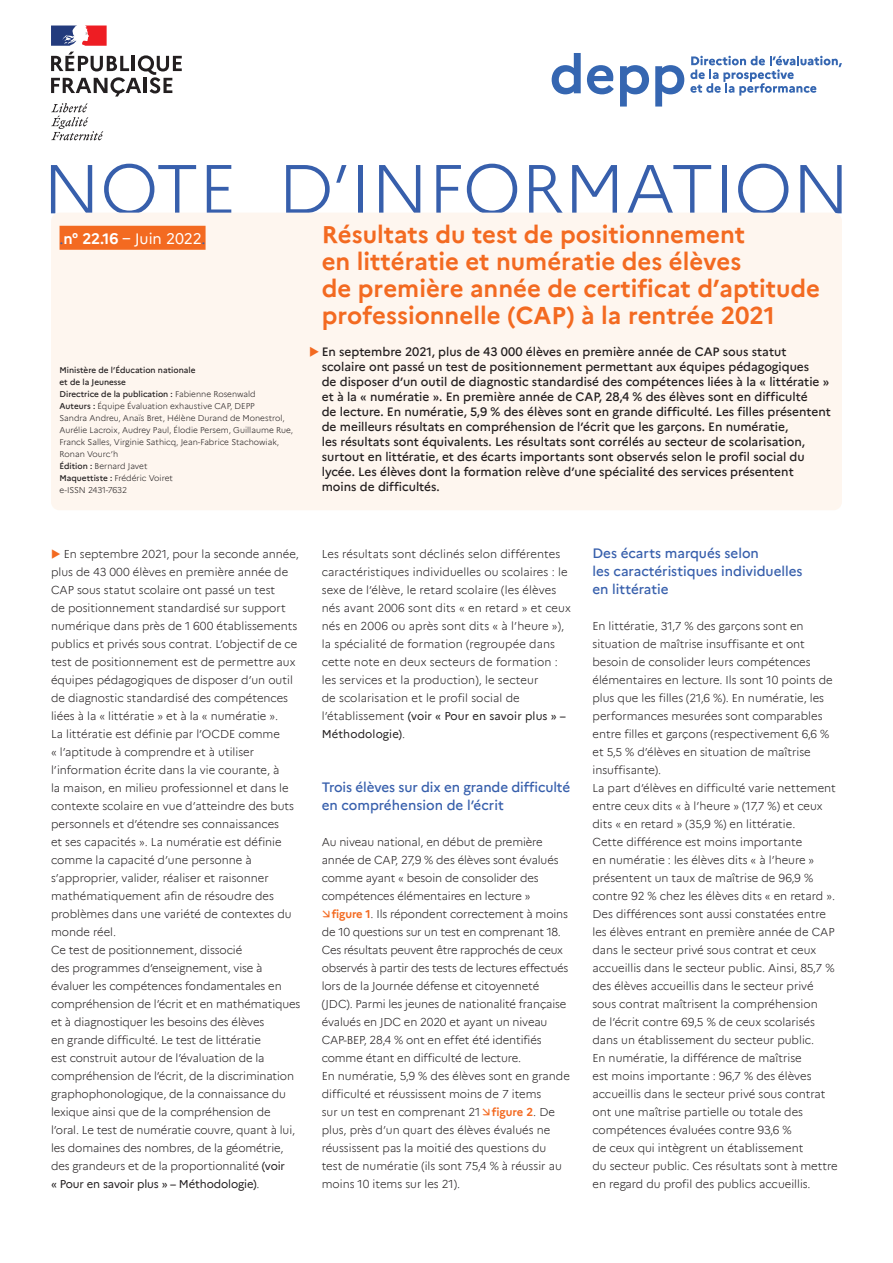
<style>
.page{position:relative;width:893px;height:1263px;background:#fff}
.page>*{position:absolute;margin:0;border:0;box-sizing:border-box;transform-origin:0 0}
.t1{font:300 69px "Marianne";color:#375fac}
.Titre{font:700 24px/27px "Marianne";color:#f36a21}
.t2{font:15px "Marianne";color:#fff}
.Intertitre{font:500 13.5px/18px "Marianne";color:#375fac}
.t3{font:500 12px/15px "Marianne";color:#231f20}
.Texte_courant{font:300 11.25px/18px "Marianne";color:#231f20}
.Texte_courant-2{font:300 11.25px "Marianne";letter-spacing:-.02em;color:#231f20}
.t4{font:300 8.25px/12px "Marianne";color:#231f20}
.s1{color:#375fac}
.s2{font-weight:700}
.s3{font-weight:500}
.s4{font-weight:400}
.s5{font-weight:700;color:#f36a21}
</style>
<div class="page">
<div style="left:51px;top:213px;width:791px;height:297px;background:#fef6ef;border-radius:9px"></div>
<div style="left:60px;top:226px;width:146px;height:24px;background:#f36a21"></div>
<svg style="left:51px;top:52px;width:131px;height:45px"></svg>
<svg style="left:51px;top:103px;width:52px;height:37px"></svg>
<svg style="left:51px;top:26px;width:56px;height:20px"></svg>
<svg style="left:552px;top:53px;width:29px;height:41px"></svg>
<svg style="left:587px;top:65px;width:27px;height:29px"></svg>
<svg style="left:620px;top:65px;width:29px;height:42px"></svg>
<svg style="left:655px;top:65px;width:29px;height:42px"></svg>
<svg style="left:690px;top:56px;width:152px;height:40px"></svg>
<h1 class="t1" style="left:43px;top:136px;width:808px">NOTE D’INFORMATION</h1>
<h3 class="t2" style="left:60px;top:227px;width:148px"><span class="s1">.</span><span class="s2">n° 22.16</span> – Juin 2022<span class="s1">.</span></h3>
<p class="Titre" style="left:322px;top:219px;width:500px">Résultats du test de positionnement<br>en littératie et numératie des élèves<br>de première année de certificat d’aptitude professionnelle (CAP) à la rentrée 2021</p>
<p class="t3" style="left:322px;top:344px;width:511px">En septembre 2021, plus de 43 000 élèves en première année de CAP sous statut scolaire ont passé un test de positionnement permettant aux équipes pédagogiques<br>de disposer d’un outil de diagnostic standardisé des compétences liées à la « littératie » et à la « numératie ». En première année de CAP, 28,4 % des élèves sont en difficulté<br>de lecture. En numératie, 5,9 % des élèves sont en grande difficulté. Les filles présentent de meilleurs résultats en compréhension de l’écrit que les garçons. En numératie,<br>les résultats sont équivalents. Les résultats sont corrélés au secteur de scolarisation, surtout en littératie, et des écarts importants sont observés selon le profil social du lycée. Les élèves dont la formation relève d’une spécialité des services présentent moins de difficultés.</p>
<p class="t4" style="left:60px;top:364px;width:235px"><span class="s3">Ministère de l’Éducation nationale<br>et de la Jeunesse<br>Directrice de la publication :</span> Fabienne Rosenwald<br><span class="s3">Auteurs :</span> Équipe Évaluation exhaustive CAP, DEPP<br>Sandra Andreu, Anaïs Bret, Hélène Durand de Monestrol, Aurélie Lacroix, Audrey Paul, Élodie Persem, Guillaume Rue, Franck Salles, Virginie Sathicq, Jean-Fabrice Stachowiak, Ronan Vourc’h<br><span class="s3">Édition :</span> Bernard Javet<br><span class="s3">Maquettiste :</span> Frédéric Voiret<br>e-ISSN 2431-7632</p>
<p class="Texte_courant" style="left:51px;top:544px;width:249px;text-indent:13px">En septembre 2021, pour la seconde année, plus de 43 000 élèves en première année de CAP sous statut scolaire ont passé un test<br>de positionnement standardisé sur support numérique dans près de 1 600 établissements publics et privés sous contrat. L’objectif de ce test de positionnement est de permettre aux équipes pédagogiques de disposer d’un outil de diagnostic standardisé des compétences liées à la « littératie » et à la « numératie ».</p>
<p class="Texte_courant" style="left:51px;top:724px;width:245px">La littératie est définie par l’OCDE comme<br>« l’aptitude à comprendre et à utiliser l’information écrite dans la vie courante, à<br>la maison, en milieu professionnel et dans le contexte scolaire en vue d’atteindre des buts personnels et d’étendre ses connaissances<br>et ses capacités ». La numératie est définie comme la capacité d’une personne à s’approprier, valider, réaliser et raisonner mathématiquement afin de résoudre des problèmes dans une variété de contextes du monde réel.</p>
<p class="Texte_courant" style="left:51px;top:940px;width:251px">Ce test de positionnement, dissocié<br>des programmes d’enseignement, vise à évaluer les compétences fondamentales en compréhension de l’écrit et en mathématiques et à diagnostiquer les besoins des élèves<br>en grande difficulté. Le test de littératie<br>est construit autour de l’évaluation de la compréhension de l’écrit, de la discrimination graphophonologique, de la connaissance du lexique ainsi que de la compréhension de l’oral. Le test de numératie couvre, quant à lui, les domaines des nombres, de la géométrie, des grandeurs et de la proportionnalité <span class="s4">(voir<br>« Pour en savoir plus » – Méthodologie)</span>.</p>
<p class="Texte_courant" style="left:322px;top:544px;width:251px">Les résultats sont déclinés selon différentes caractéristiques individuelles ou scolaires : le sexe de l’élève, le retard scolaire (les élèves nés avant 2006 sont dits « en retard » et ceux nés en 2006 ou après sont dits « à l’heure »), la spécialité de formation (regroupée dans cette note en deux secteurs de formation : les services et la production), le secteur<br>de scolarisation et le profil social de l’établissement <span class="s4">(voir « Pour en savoir plus » – Méthodologie)</span>.</p>
<p class="Intertitre" style="left:322px;top:777px;width:250px">Trois élèves sur dix en grande difficulté en compréhension de l’écrit</p>
<p class="Texte_courant" style="left:322px;top:832px;width:222px">Au niveau national, en début de première</p>
<p class="Texte_courant" style="left:322px;top:850px;width:238px">année de CAP, 27,9 % des élèves sont évalués</p>
<p class="Texte_courant" style="left:322px;top:868px;width:219px">comme ayant « besoin de consolider des</p>
<p class="Texte_courant" style="left:322px;top:886px;width:210px">compétences élémentaires en lecture »</p>
<p class="Texte_courant" style="left:332px;top:904px;width:238px"><span class="s5">figure 1</span>. Ils répondent correctement à moins</p>
<p class="Texte_courant-2" style="left:322px;top:923px;width:241px">de 10 questions sur un test en comprenant 18.</p>
<p class="Texte_courant-2" style="left:322px;top:941px;width:243px">Ces résultats peuvent être rapprochés de ceux</p>
<p class="Texte_courant-2" style="left:322px;top:959px;width:248px">observés à partir des tests de lectures effectués</p>
<p class="Texte_courant" style="left:322px;top:976px;width:219px">lors de la Journée défense et citoyenneté</p>
<p class="Texte_courant" style="left:322px;top:994px;width:246px">(JDC). Parmi les jeunes de nationalité française</p>
<p class="Texte_courant" style="left:322px;top:1012px;width:227px">évalués en JDC en 2020 et ayant un niveau</p>
<p class="Texte_courant" style="left:322px;top:1030px;width:221px">CAP-BEP, 28,4 % ont en effet été identifiés</p>
<p class="Texte_courant" style="left:322px;top:1048px;width:201px">comme étant en difficulté de lecture.</p>
<p class="Texte_courant" style="left:322px;top:1066px;width:250px">En numératie, 5,9 % des élèves sont en grande difficulté et réussissent moins de 7 items<br>sur un test en comprenant 21 <span class="s5">figure 2</span>. De plus, près d’un quart des élèves évalués ne réussissent pas la moitié des questions du<br>test de numératie (ils sont 75,4 % à réussir au moins 10 items sur les 21).</p>
<p class="Intertitre" style="left:592px;top:543px;width:212px">Des écarts marqués selon<br>les caractéristiques individuelles en littératie</p>
<p class="Texte_courant" style="left:592px;top:616px;width:242px">En littératie, 31,7 % des garçons sont en situation de maîtrise insuffisante et ont besoin de consolider leurs compétences élémentaires en lecture. Ils sont 10 points de plus que les filles (21,6 %). En numératie, les performances mesurées sont comparables entre filles et garçons (respectivement 6,6 % et 5,5 % d’élèves en situation de maîtrise insuffisante).</p>
<p class="Texte_courant" style="left:592px;top:778px;width:245px">La part d’élèves en difficulté varie nettement entre ceux dits « à l’heure » (17,7 %) et ceux dits « en retard » (35,9 %) en littératie.<br>Cette différence est moins importante<br>en numératie : les élèves dits « à l’heure » présentent un taux de maîtrise de 96,9 % contre 92 % chez les élèves dits « en retard ».</p>
<p class="Texte_courant" style="left:592px;top:904px;width:247px">Des différences sont aussi constatées entre les élèves entrant en première année de CAP dans le secteur privé sous contrat et ceux accueillis dans le secteur public. Ainsi, 85,7 % des élèves accueillis dans le secteur privé sous contrat maîtrisent la compréhension<br>de l’écrit contre 69,5 % de ceux scolarisés dans un établissement du secteur public.<br>En numératie, la différence de maîtrise<br>est moins importante : 96,7 % des élèves accueillis dans le secteur privé sous contrat ont une maîtrise partielle ou totale des compétences évaluées contre 93,6 %<br>de ceux qui intègrent un établissement<br>du secteur public. Ces résultats sont à mettre en regard du profil des publics accueillis.</p>
</div>
